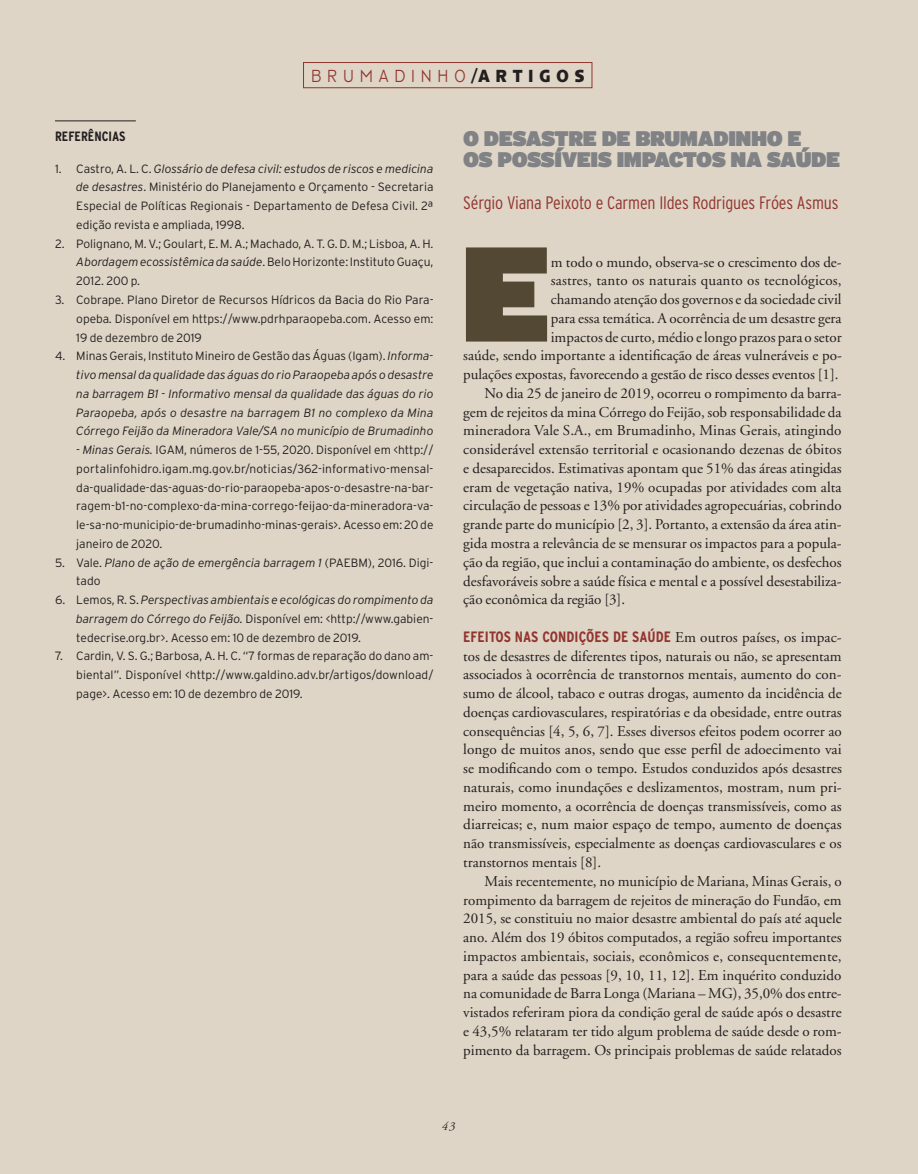
<style>
.page{position:relative;width:918px;height:1174px;background:#fff}
.page>*{position:absolute;margin:0;border:0;box-sizing:border-box;transform-origin:0 0}
.t1{font:900 134.4px "Interstate";color:#534834}
.t2{font:900 21px/21px "Interstate";letter-spacing:-.02em;color:#808285}
.t3{font:300 condensed 18px "Interstate";letter-spacing:-.01em;color:#92342e}
.t4{font:300 18px "Anisette Petite";letter-spacing:.38em;color:#92342e;scale:.85 1}
.t5{font:15px/18.8px "Adobe Garamond";color:#231f20;text-align:justify}
.t6{font:700 condensed 15px "Interstate";letter-spacing:.005em;color:#92342e}
.t7{font:700 condensed 13.5px "Interstate";color:#231f20}
.t8{font:300 12px/18.8px "Interstate";color:#231f20;text-align:justify}
.t9{font:italic 300 12px/18.8px "Interstate";color:#231f20;text-align:justify}
.t10{font:italic 12px "Adobe Garamond";color:#231f20}
.s1{font-weight:700;color:#231f20}
.s2{font-style:italic}
.s3{font-style:normal}
.s4{font-family:"Adobe Garamond";font-weight:400;font-stretch:normal;color:#231f20}
</style>
<div class="page">
<div style="left:13px;top:0;width:905px;height:1173px;background:#ded5c6"></div>
<div style="left:0;top:0;width:13px;height:1173px;background:#ded5c6"></div>
<div style="left:303px;top:62px;width:289px;height:26px;border:1px solid #92342e"></div>
<hr style="left:55px;top:120px;width:81px;height:1px;background:#231f20">
<p class="t4" style="left:311px;top:66px;width:323px">BRUMADINHO<span class="s1">/ARTIGOS</span></p>
<p class="t7" style="left:55px;top:129px;width:72px">REFERÊNCIAS</p>
<p class="t8" style="left:76px;top:159px;width:359px;text-indent:-21px">1. Castro, A. L. C. <span class="s2">Glossário de defesa civil: estudos de riscos e medicina de desastres</span>. Ministério do Planejamento e Orçamento - Secretaria Especial de Políticas Regionais - Departamento de Defesa Civil. 2ª edição revista e ampliada, 1998.</p>
<p class="t8" style="left:76px;top:234px;width:359px;text-indent:-21px">2. Polignano, M. V.; Goulart, E. M. A.; Machado, A. T. G. D. M.; Lisboa, A. H.<br><span class="s2">Abordagem ecossistêmica da saúde</span>. Belo Horizonte: Instituto Guaçu, 2012. 200 p.</p>
<p class="t8" style="left:76px;top:290px;width:359px;text-indent:-21px">3. Cobrape. Plano Diretor de Recursos Hídricos da Bacia do Rio Para&shy;opeba<span class="s2">.</span> Disponível em https://www.pdrhparaopeba.com. Acesso em:<br>19 de dezembro de 2019</p>
<p class="t9" style="left:76px;top:346px;width:359px;text-indent:-21px"><span class="s3">4. Minas Gerais, Instituto Mineiro de Gestão das Águas (Igam).</span> Informa&shy;tivo mensal da qualidade das águas do rio Paraopeba após o desastre na barragem B1 - Informativo mensal da qualidade das águas do rio Paraopeba, após o desastre na barragem B1 no complexo da Mina Córrego Feijão da Mineradora Vale/SA no município de Brumadinho</p>
<p class="t8" style="left:76px;top:440px;width:359px"><span class="s2">- Minas Gerais.</span> IGAM, números de 1-55, 2020. Disponível em &lt;http:// portalinfohidro.igam.mg.gov.br/noticias/362-informativo-mensal&shy;da-qualidade-das-aguas-do-rio-paraopeba-apos-o-desastre-na-bar&shy;ragem-b1-no-complexo-da-mina-corrego-feijao-da-mineradora-va&shy;le-sa-no-municipio-de-brumadinho-minas-gerais&gt;. Acesso em: 20 de janeiro de 2020.</p>
<p class="t9" style="left:76px;top:552px;width:359px;text-indent:-21px"><span class="s3">5. Vale.</span> Plano de ação de emergência barragem 1 <span class="s3">(PAEBM), 2016. Digi&shy;tado</span></p>
<p class="t8" style="left:76px;top:590px;width:359px;text-indent:-21px">6. Lemos, R. S. <span class="s2">Perspectivas ambientais e ecológicas do rompimento da barragem do Córrego do Feijão.</span> Disponível em: &lt;http://www.gabien&shy;tedecrise.org.br&gt;. Acesso em: 10 de dezembro de 2019.</p>
<p class="t8" style="left:76px;top:646px;width:359px;text-indent:-21px">7. Cardin, V. S. G.; Barbosa, A. H. C. “7 formas de reparação do dano am&shy;biental”<span class="s2">.</span> Disponível &lt;http://www.galdino.adv.br/artigos/download/ page&gt;. Acesso em: 10 de dezembro de 2019.</p>
<h2 class="t2" style="left:463px;top:127px;width:378px">O DESASTRE DE BRUMADINHO E<br>OS POSSÍVEIS IMPACTOS NA SAÚDE</h2>
<p class="t3" style="left:463px;top:193px;width:377px">Sérgio Viana Peixoto e Carmen Ildes Rodrigues Fróes Asmus</p>
<h1 class="t1" style="left:461px;top:210px;width:83px">E</h1>
<p class="t5" style="left:551px;top:253px;width:292px">m todo o mundo, observa-se o crescimento dos de-</p>
<p class="t5" style="left:551px;top:271px;width:292px">sastres, tanto os naturais quanto os tecnológicos,</p>
<p class="t5" style="left:551px;top:290px;width:292px">chamando atenção dos governos e da sociedade civil</p>
<p class="t5" style="left:551px;top:309px;width:292px">para essa temática. A ocorrência de um desastre gera</p>
<p class="t5" style="left:551px;top:328px;width:292px">impactos de curto, médio e longo prazos para o setor</p>
<p class="t5" style="left:463px;top:346px;width:380px">saúde, sendo importante a identificação de áreas vulneráveis e po-</p>
<p class="t5" style="left:463px;top:365px;width:377px">pulações expostas, favorecendo a gestão de risco desses eventos [1].</p>
<p class="t5" style="left:484px;top:384px;width:359px">No dia 25 de janeiro de 2019, ocorreu o rompimento da barra-</p>
<p class="t5" style="left:463px;top:403px;width:380px">gem de rejeitos da mina Córrego do Feijão, sob responsabilidade da</p>
<p class="t5" style="left:463px;top:421px;width:380px">mineradora Vale S.A., em Brumadinho, Minas Gerais, atingindo</p>
<p class="t5" style="left:463px;top:440px;width:380px">considerável extensão territorial e ocasionando dezenas de óbitos</p>
<p class="t5" style="left:463px;top:459px;width:380px">e desaparecidos. Estimativas apontam que 51% das áreas atingidas</p>
<p class="t5" style="left:463px;top:478px;width:380px">eram de vegetação nativa, 19% ocupadas por atividades com alta</p>
<p class="t5" style="left:463px;top:496px;width:380px">circulação de pessoas e 13% por atividades agropecuárias, cobrindo</p>
<p class="t5" style="left:463px;top:515px;width:380px">grande parte do município [2, 3]. Portanto, a extensão da área atin-</p>
<p class="t5" style="left:463px;top:534px;width:380px">gida mostra a relevância de se mensurar os impactos para a popula-</p>
<p class="t5" style="left:463px;top:553px;width:380px">ção da região, que inclui a contaminação do ambiente, os desfechos</p>
<p class="t5" style="left:463px;top:571px;width:380px">desfavoráveis sobre a saúde física e mental e a possível desestabiliza-</p>
<p class="t5" style="left:463px;top:590px;width:163px">ção econômica da região [3].</p>
<p class="t6" style="left:463px;top:628px;width:380px">EFEITOS NAS CONDIÇÕES DE SAÚDE <span class="s4">Em outros países, os impac-</span></p>
<p class="t5" style="left:463px;top:646px;width:380px">tos de desastres de diferentes tipos, naturais ou não, se apresentam associados à ocorrência de transtornos mentais, aumento do con&shy;sumo de álcool, tabaco e outras drogas, aumento da incidência de doenças cardiovasculares, respiratórias e da obesidade, entre outras consequências [4, 5, 6, 7]. Esses diversos efeitos podem ocorrer ao longo de muitos anos, sendo que esse perfil de adoecimento vai se modificando com o tempo. Estudos conduzidos após desastres naturais, como inundações e deslizamentos, mostram, num pri&shy;meiro momento, a ocorrência de doenças transmissíveis, como as diarreicas; e, num maior espaço de tempo, aumento de doenças não transmissíveis, especialmente as doenças cardiovasculares e os transtornos mentais [8].</p>
<p class="t5" style="left:463px;top:871px;width:380px;text-indent:21px">Mais recentemente, no município de Mariana, Minas Gerais, o rompimento da barragem de rejeitos de mineração do Fundão, em 2015, se constituiu no maior desastre ambiental do país até aquele ano. Além dos 19 óbitos computados, a região sofreu importantes impactos ambientais, sociais, econômicos e, consequentemente, para a saúde das pessoas [9, 10, 11, 12]. Em inquérito conduzido na comunidade de Barra Longa (Mariana – MG), 35,0% dos entre&shy;vistados referiram piora da condição geral de saúde após o desastre e 43,5% relataram ter tido algum problema de saúde desde o rom&shy;pimento da barragem. Os principais problemas de saúde relatados</p>
<p class="t10" style="left:442px;top:1119px;width:15px">43</p>
</div>
